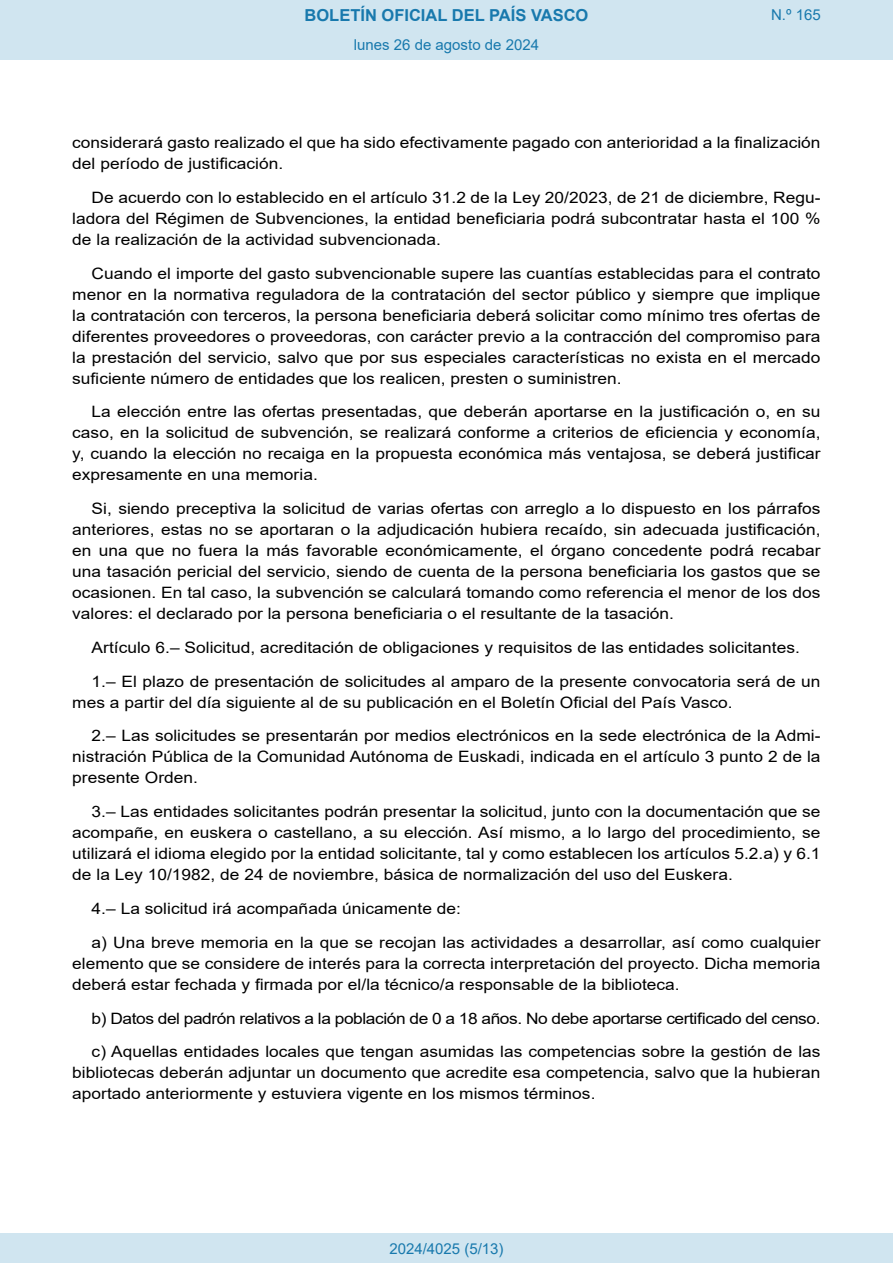
<style>
.page{position:relative;width:893px;height:1263px;background:#fff}
.page>*{position:absolute;margin:0;border:0;box-sizing:border-box;transform-origin:0 0}
.t1{font:700 16.5px "Arial";color:#1879ad}
.BOPVDetalle{font:15.6px/21px "Arial";color:#000;text-align:justify;scale:1.11 1}
.BOPVDetalle-2{font:15.6px "Arial";letter-spacing:-.025em;color:#000;scale:1.11 1}
.Paginacion_Centro{font:15px "Arial";color:#1879ad}
</style>
<div class="page">
<div style="left:0;top:0;width:893px;height:60px;background:#d0e5f0"></div>
<div style="left:0;top:1233px;width:893px;height:30px;background:#d0e5f0"></div>
<p class="t1" style="left:305px;top:3px;width:285px">BOLETÍN OFICIAL DEL PAÍS VASCO</p>
<p class="Paginacion_Centro" style="left:354px;top:35px;width:187px">lunes 26 de agosto de 2024</p>
<p class="Paginacion_Centro" style="left:771px;top:5px;width:51px">N.º 165</p>
<p class="BOPVDetalle" style="left:72px;top:132px;width:676px">considerará gasto realizado el que ha sido efectivamente pagado con anterioridad a la finalización del período de justificación.</p>
<p class="BOPVDetalle" style="left:72px;top:187px;width:676px;text-indent:19px">De acuerdo con lo establecido en el artículo 31.2 de la Ley 20/2023, de 21 de diciembre, Regu&shy;ladora del Régimen de Subvenciones, la entidad beneficiaria podrá subcontratar hasta el 100 % de la realización de la actividad subvencionada.</p>
<p class="BOPVDetalle" style="left:72px;top:263px;width:676px;text-indent:19px">Cuando el importe del gasto subvencionable supere las cuantías establecidas para el contrato menor en la normativa reguladora de la contratación del sector público y siempre que implique la contratación con terceros, la persona beneficiaria deberá solicitar como mínimo tres ofertas de diferentes proveedores o proveedoras, con carácter previo a la contracción del compromiso para la prestación del servicio, salvo que por sus especiales características no exista en el mercado suficiente número de entidades que los realicen, presten o suministren.</p>
<p class="BOPVDetalle" style="left:72px;top:401px;width:676px;text-indent:19px">La elección entre las ofertas presentadas, que deberán aportarse en la justificación o, en su caso, en la solicitud de subvención, se realizará conforme a criterios de eficiencia y economía, y, cuando la elección no recaiga en la propuesta económica más ventajosa, se deberá justificar expresamente en una memoria.</p>
<p class="BOPVDetalle" style="left:72px;top:498px;width:676px;text-indent:19px">Si, siendo preceptiva la solicitud de varias ofertas con arreglo a lo dispuesto en los párrafos anteriores, estas no se aportaran o la adjudicación hubiera recaído, sin adecuada justificación, en una que no fuera la más favorable económicamente, el órgano concedente podrá recabar una tasación pericial del servicio, siendo de cuenta de la persona beneficiaria los gastos que se ocasionen. En tal caso, la subvención se calculará tomando como referencia el menor de los dos valores: el declarado por la persona beneficiaria o el resultante de la tasación.</p>
<p class="BOPVDetalle" style="left:92px;top:637px;width:639px">Artículo 6.– Solicitud, acreditación de obligaciones y requisitos de las entidades solicitantes.</p>
<p class="BOPVDetalle" style="left:72px;top:671px;width:676px;text-indent:19px">1.– El plazo de presentación de solicitudes al amparo de la presente convocatoria será de un mes a partir del día siguiente al de su publicación en el Boletín Oficial del País Vasco.</p>
<p class="BOPVDetalle" style="left:72px;top:725px;width:676px;text-indent:19px">2.– Las solicitudes se presentarán por medios electrónicos en la sede electrónica de la Admi&shy;nistración Pública de la Comunidad Autónoma de Euskadi, indicada en el artículo 3 punto 2 de la presente Orden.</p>
<p class="BOPVDetalle" style="left:72px;top:801px;width:676px;text-indent:19px">3.– Las entidades solicitantes podrán presentar la solicitud, junto con la documentación que se acompañe, en euskera o castellano, a su elección. Así mismo, a lo largo del procedimiento, se utilizará el idioma elegido por la entidad solicitante, tal y como establecen los artículos 5.2.a) y 6.1 de la Ley 10/1982, de 24 de noviembre, básica de normalización del uso del Euskera.</p>
<p class="BOPVDetalle" style="left:92px;top:898px;width:334px">4.– La solicitud irá acompañada únicamente de:</p>
<p class="BOPVDetalle" style="left:72px;top:932px;width:676px;text-indent:19px">a) Una breve memoria en la que se recojan las actividades a desarrollar, así como cualquier elemento que se considere de interés para la correcta interpretación del proyecto. Dicha memoria deberá estar fechada y firmada por el/la técnico/a responsable de la biblioteca.</p>
<p class="BOPVDetalle-2" style="left:92px;top:1007px;width:658px">b) Datos del padrón relativos a la población de 0 a 18 años. No debe aportarse certificado del censo.</p>
<p class="BOPVDetalle" style="left:72px;top:1041px;width:676px;text-indent:19px">c) Aquellas entidades locales que tengan asumidas las competencias sobre la gestión de las bibliotecas deberán adjuntar un documento que acredite esa competencia, salvo que la hubieran aportado anteriormente y estuviera vigente en los mismos términos.</p>
<p class="Paginacion_Centro" style="left:389px;top:1238px;width:116px">2024/4025 (5/13)</p>
</div>
